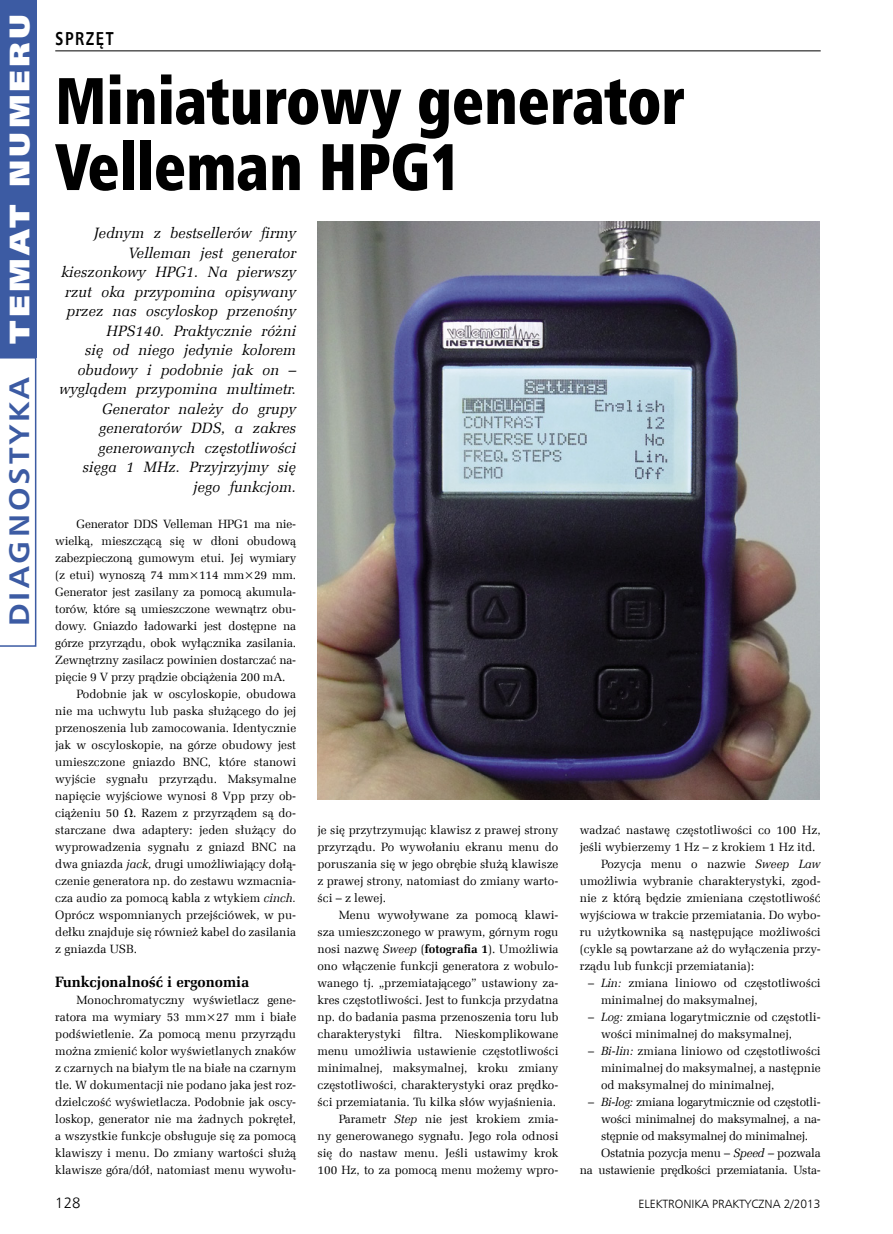
<style>
.page{position:relative;width:893px;height:1234px;background:#fff}
.page>*{position:absolute;margin:0;border:0;box-sizing:border-box;transform-origin:0 0}
._9_Tytul{font:66px/66px "Humnst 777 X Blk Cn EU";color:#000;scale:.9 1}
.t1{font:28.5px "Humnst 777 X Blk EU";letter-spacing:.1em;color:#fff;scale:1.1 1}
.t2{font:700 28.5px "Humnst 777 EU";letter-spacing:.1em;color:#3c5ba3;scale:1.1 1}
.t3{font:700 18.75px "Humnst 777 EU";letter-spacing:.1em;color:#000;scale:.8 1}
._2_Lead{font:italic 15px/19.5px "Zapf Ellipt EU";letter-spacing:.005em;color:#000;text-align:right}
._3_Srodtytul{font:700 15px "Zapf Ellipt EU";color:#000}
.t4{font:15px "Humnst 777 Lt EU";color:#000}
._1_Body{font:12px/17px "Zapf Ellipt EU";color:#000;text-align:justify}
._1_Body-2{font:12px/17px "Zapf Ellipt EU";letter-spacing:-.02em;color:#000;text-align:right}
.t5{font:12px "Humnst 777 Lt EU";color:#000}
.s1{font-family:"Math With Greek"}
.s2{font-style:italic}
.s3{font-weight:700}
</style>
<div class="page">
<hr style="left:55px;top:51px;width:766px;height:1px;background:#000">
<div style="left:0;top:0;width:36px;height:357px;background:#3c5ba3"></div>
<svg style="left:0;top:357px;width:36px;height:289px"></svg>
<img style="left:317px;top:221px;width:502px;height:578px">
<h2 class="t1" style="left:1px;top:343px;width:301px;rotate:-90deg">TEMAT NUMERU</h2>
<h2 class="t2" style="left:1px;top:626px;width:228px;rotate:-90deg">DIAGNOSTYKA</h2>
<h3 class="t3" style="left:55px;top:27px;width:75px">SPRZĘT</h3>
<p class="_9_Tytul" style="left:55px;top:68px;width:700px">Miniaturowy generator<br>Velleman HPG1</p>
<p class="_2_Lead" style="left:59px;top:224px;width:238px">Jednym z bestsellerów firmy<br>Velleman jest generator kieszonkowy HPG1. Na pierwszy rzut oka przypomina opisywany przez nas oscyloskop przenośny<br>HPS140. Praktycznie różni<br>się od niego jedynie kolorem obudowy i podobnie jak on – wyglądem przypomina multimetr.<br>Generator należy do grupy generatorów DDS, a zakres generowanych częstotliwości<br>sięga 1 MHz. Przyjrzyjmy się jego funkcjom.</p>
<p class="_1_Body" style="left:55px;top:515px;width:242px;text-indent:21px">Generator DDS Velleman HPG1 ma nie&shy;wielką, mieszczącą się w dłoni obudową zabezpieczoną gumowym etui. Jej wymiary (z etui) wynoszą 74 mm×114 mm×29 mm.<br>Generator jest zasilany za pomocą akumula&shy;torów, które są umieszczone wewnątrz obu&shy;dowy. Gniazdo ładowarki jest dostępne na górze przyrządu, obok wyłącznika zasilania.<br>Zewnętrzny zasilacz powinien dostarczać na&shy;pięcie 9 V przy prądzie obciążenia 200 mA.</p>
<p class="_1_Body" style="left:55px;top:685px;width:242px;text-indent:21px">Podobnie jak w oscyloskopie, obudowa nie ma uchwytu lub paska służącego do jej przenoszenia lub zamocowania. Identycznie jak w oscyloskopie, na górze obudowy jest umieszczone gniazdo BNC, które stanowi wyjście sygnału przyrządu. Maksymalne napięcie wyjściowe wynosi 8 Vpp przy ob&shy;ciążeniu 50 <span class="s1">V</span>. Razem z przyrządem są do&shy;starczane dwa adaptery: jeden służący do wyprowadzenia sygnału z gniazd BNC na dwa gniazda <span class="s2">jack,</span> drugi umożliwiający dołą&shy;czenie generatora np. do zestawu wzmacnia&shy;cza audio za pomocą kabla z wtykiem <span class="s2">cinch.<br></span>Oprócz wspomnianych przejściówek, w pu&shy;dełku znajduje się również kabel do zasilania z gniazda USB.</p>
<p class="_3_Srodtytul" style="left:55px;top:972px;width:196px">Funkcjonalność i ergonomia</p>
<p class="_1_Body" style="left:55px;top:991px;width:242px;text-indent:21px">Monochromatyczny wyświetlacz gene&shy;ratora ma wymiary 53 mm×27 mm i białe podświetlenie. Za pomocą menu przyrządu można zmienić kolor wyświetlanych znaków z czarnych na białym tle na białe na czarnym tle. W dokumentacji nie podano jaka jest roz&shy;dzielczość wyświetlacza. Podobnie jak oscy&shy;loskop, generator nie ma żadnych pokręteł, a wszystkie funkcje obsługuje się za pomocą klawiszy i menu. Do zmiany wartości służą klawisze góra/dół, natomiast menu wywołu-</p>
<p class="_1_Body" style="left:317px;top:821px;width:242px">je się przytrzymując klawisz z prawej strony przyrządu. Po wywołaniu ekranu menu do poruszania się w jego obrębie służą klawisze z prawej strony, natomiast do zmiany warto&shy;ści – z lewej.</p>
<p class="_1_Body" style="left:317px;top:906px;width:242px;text-indent:21px">Menu wywoływane za pomocą klawi&shy;sza umieszczonego w prawym, górnym rogu nosi nazwę <span class="s2">Sweep</span> (<span class="s3">fotografia 1</span>). Umożliwia ono włączenie funkcji generatora z wobulo&shy;wanego tj. „przemiatającego” ustawiony za&shy;kres częstotliwości. Jest to funkcja przydatna np. do badania pasma przenoszenia toru lub charakterystyki filtra. Nieskomplikowane menu umożliwia ustawienie częstotliwości minimalnej, maksymalnej, kroku zmiany częstotliwości, charakterystyki oraz prędko&shy;ści przemiatania. Tu kilka słów wyjaśnienia.</p>
<p class="_1_Body" style="left:317px;top:1110px;width:242px;text-indent:21px">Parametr <span class="s2">Step</span> nie jest krokiem zmia&shy;ny generowanego sygnału. Jego rola odnosi się do nastaw menu. Jeśli ustawimy krok 100 Hz, to za pomocą menu możemy wpro-</p>
<p class="_1_Body" style="left:580px;top:821px;width:242px">wadzać nastawę częstotliwości co 100 Hz, jeśli wybierzemy 1 Hz – z krokiem 1 Hz itd.</p>
<p class="_1_Body" style="left:580px;top:855px;width:242px;text-indent:21px">Pozycja menu o nazwie <span class="s2">Sweep Law </span>umożliwia wybranie charakterystyki, zgod&shy;nie z którą będzie zmieniana częstotliwość wyjściowa w trakcie przemiatania. Do wybo&shy;ru użytkownika są następujące możliwości (cykle są powtarzane aż do wyłączenia przy&shy;rządu lub funkcji przemiatania):</p>
<p class="_1_Body" style="left:601px;top:974px;width:221px;text-indent:-13px">– <span class="s2">Lin:</span> zmiana liniowo od częstotliwości minimalnej do maksymalnej,</p>
<p class="_1_Body" style="left:601px;top:1008px;width:221px;text-indent:-13px">– <span class="s2">Log:</span> zmiana logarytmicznie od częstotli&shy;wości minimalnej do maksymalnej,</p>
<p class="_1_Body" style="left:601px;top:1042px;width:221px;text-indent:-13px">– <span class="s2">Bi-lin:</span> zmiana liniowo od częstotliwości minimalnej do maksymalnej, a następnie od maksymalnej do minimalnej,</p>
<p class="_1_Body" style="left:601px;top:1093px;width:221px;text-indent:-13px">– <span class="s2">Bi-log:</span> zmiana logarytmicznie od częstotli&shy;wości minimalnej do maksymalnej, a na&shy;stępnie od maksymalnej do minimalnej.</p>
<p class="_1_Body-2" style="left:580px;top:1144px;width:242px">Ostatnia pozycja menu – <span class="s2">Speed –</span> pozwala<br>na ustawienie prędkości przemiatania. Usta-</p>
<p class="t4" style="left:55px;top:1193px;width:27px">128</p>
<p class="t5" style="left:638px;top:1196px;width:184px">ELEKTRONIKA PRAKTYCZNA 2/2013</p>
</div>
